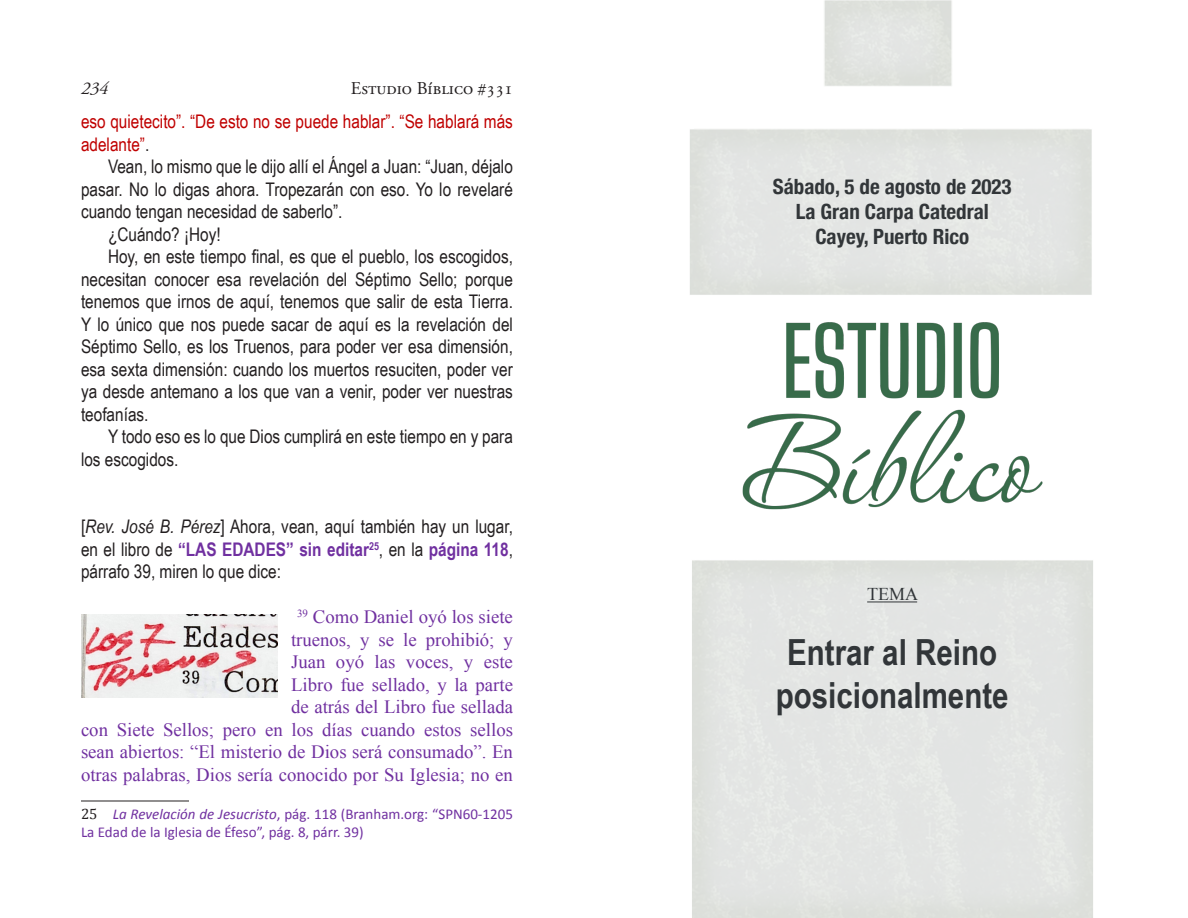
<style>
.page{position:relative;width:1188px;height:918px;background:#fff}
.page>*{position:absolute;margin:0;border:0;box-sizing:border-box;transform-origin:0 0}
.t1{font:700 36px/43.2px "Arial Narrow";color:#323639;text-align:center}
.t2{font:700 condensed 21px/25.2px "Helvetica Neue";color:#323639;text-align:center}
.t3{font:18.75px/22.5px "Arial Narrow";color:#231f20;text-align:justify}
.t4{font:18.75px/22.5px "Times New Roman";color:#7030a0;text-align:right}
.t5{font:18.75px/22.5px "Arial Narrow";color:#c00000}
.t6{font:18px "Adobe Garamond Pro";color:#231f20}
.t7{font:18px "Times New Roman";color:#323639}
.t8{font:italic 18px "Adobe Garamond Pro";color:#231f20}
.t9{font:15px/18px "Calibri";color:#7030a0}
.s1{color:#231f20}
.s2{font-style:italic}
.s3{font-weight:700;color:#7030a0}
.s4{font-family:"Cambria";color:#231f20}
</style>
<div class="page">
<hr style="left:81px;top:801px;width:108px;height:1px;background:#231f20">
<img style="left:81px;top:615px;width:197px;height:83px">
<img style="left:690px;top:0;width:403px;height:918px">
<hr style="left:867px;top:602px;width:50px;height:1px;background:#323639">
<p class="t8" style="left:81px;top:78px;width:28px">234</p>
<p class="t6" style="left:351px;top:78px;width:164px">Estudio Bíblico #331</p>
<p class="t5" style="left:81px;top:110px;width:433px">eso quietecito”. “De esto no se puede hablar”. “Se hablará más adelante”<span class="s1">.</span></p>
<p class="t3" style="left:108px;top:155px;width:406px">Vean, lo mismo que le dijo allí el Ángel a Juan: “Juan, déjalo</p>
<p class="t3" style="left:81px;top:177px;width:433px">pasar. No lo digas ahora. Tropezarán con eso. Yo lo revelaré</p>
<p class="t3" style="left:81px;top:200px;width:263px">cuando tengan necesidad de saberlo”.</p>
<p class="t3" style="left:108px;top:222px;width:114px">¿Cuándo? ¡Hoy!</p>
<p class="t3" style="left:108px;top:245px;width:406px">Hoy, en este tiempo final, es que el pueblo, los escogidos,</p>
<p class="t3" style="left:81px;top:267px;width:433px">necesitan conocer esa revelación del Séptimo Sello; porque</p>
<p class="t3" style="left:81px;top:290px;width:434px">tenemos que irnos de aquí, tenemos que salir de esta Tierra.</p>
<p class="t3" style="left:81px;top:312px;width:434px">Y lo único que nos puede sacar de aquí es la revelación del</p>
<p class="t3" style="left:81px;top:335px;width:433px">Séptimo Sello, es los Truenos, para poder ver esa dimensión,</p>
<p class="t3" style="left:81px;top:357px;width:433px">esa sexta dimensión: cuando los muertos resuciten, poder ver</p>
<p class="t3" style="left:81px;top:380px;width:433px">ya desde antemano a los que van a venir, poder ver nuestras</p>
<p class="t3" style="left:81px;top:402px;width:69px">teofanías.</p>
<p class="t3" style="left:108px;top:425px;width:406px">Y todo eso es lo que Dios cumplirá en este tiempo en y para</p>
<p class="t3" style="left:81px;top:447px;width:99px">los escogidos.</p>
<p class="t3" style="left:81px;top:515px;width:433px">[<span class="s2">Rev. José B. Pérez</span>] Ahora, vean, aquí también hay un lugar, en el libro de <span class="s3">“LAS EDADES” sin editar</span><sup>25</sup>, en la <span class="s3">página 118</span>, párrafo 39, miren lo que dice:</p>
<p class="t4" style="left:81px;top:606px;width:434px"><sup>39</sup> Como Daniel oyó los siete<br>truenos, y se le prohibió; y<br>Juan oyó las voces, y este<br>Libro fue sellado, y la parte<br>de atrás del Libro fue sellada<br>con Siete Sellos; pero en los días cuando estos sellos sean abiertos: “El misterio de Dios será consumado”. En otras palabras, Dios sería conocido por Su Iglesia; no en</p>
<p class="t9" style="left:81px;top:804px;width:434px"><span class="s4">25</span> <span class="s2">La Revelación de Jesucristo</span>, pág. 118 (Branham.org: “SPN60-1205<br>La Edad de la Iglesia de Éfeso”, pág. 8, párr. 39)</p>
<p class="t2" style="left:773px;top:172px;width:240px">Sábado, 5 de agosto de 2023<br>La Gran Carpa Catedral<br>Cayey, Puerto Rico</p>
<p class="t7" style="left:867px;top:582px;width:52px">TEMA</p>
<h1 class="t1" style="left:776px;top:629px;width:234px">Entrar al Reino posicionalmente</h1>
</div>
